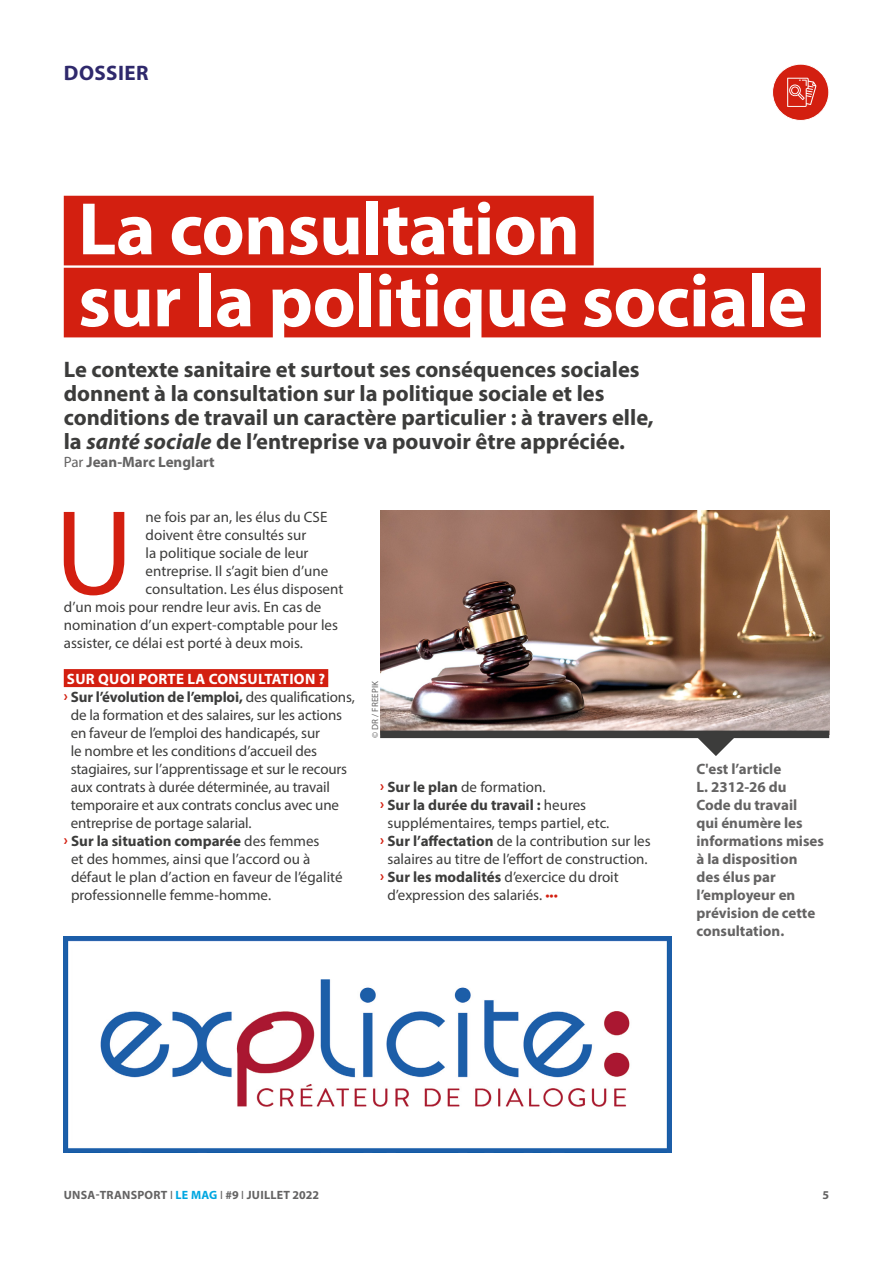
<style>
.page{position:relative;width:893px;height:1263px;background:#fff}
.page>*{position:absolute;margin:0;border:0;box-sizing:border-box;transform-origin:0 0}
.t1{font:121.8px "Myriad Pro";color:#d31f10}
.t2{font:700 75px/72px "Myriad Pro";letter-spacing:-.01em;color:#fff}
.t3{font:700 22.5px/24px "Myriad Pro";color:#3c3c3b}
.t4{font:700 21px "Myriad Pro";letter-spacing:.02em;color:#2f296c}
.t5{font:15px "Myriad Pro";color:#3c3c3b}
.t6{font:700 15px/18px "Myriad Pro";color:#646363}
.t7{font:700 15px "Myriad Pro";color:#3c3c3b}
.t8{font:700 15px "Myriad Pro";letter-spacing:.02em;color:#fff}
.t9{font:700 12px "Myriad Pro";letter-spacing:.02em;color:#646363}
.t10{font:9px "Myriad Pro";letter-spacing:.02em;color:#646363}
.s1{font-style:italic}
.s2{font-weight:400}
.s3{color:#d31f10}
.s4{font-weight:700;color:#d31f10}
.s5{font-weight:700}
.s6{color:#00a7e1}
</style>
<div class="page">
<div style="left:64px;top:196px;width:530px;height:69px;background:#d31f10"></div>
<div style="left:64px;top:268px;width:757px;height:69px;background:#d31f10"></div>
<div style="left:64px;top:669px;width:264px;height:18px;background:#d31f10"></div>
<div style="left:772px;top:64px;width:57px;height:56px;background:#d31f10;border-radius:50%"></div>
<svg style="left:787px;top:78px;width:29px;height:29px"></svg>
<div style="left:772px;top:64px;width:57px;height:57px;border:1px solid #fff;border-radius:50%"></div>
<img style="left:380px;top:511px;width:449px;height:220px">
<div style="left:380px;top:731px;width:449px;height:7px;background:#3c3c3b"></div>
<svg style="left:696px;top:738px;width:39px;height:18px"></svg>
<img style="left:64px;top:936px;width:607px;height:216px">
<h3 class="t4" style="left:64px;top:59px;width:86px">DOSSIER</h3>
<h2 class="t2" style="left:78px;top:191px;width:730px">La consultation<br>sur la politique sociale</h2>
<p class="t3" style="left:64px;top:357px;width:591px">Le contexte sanitaire et surtout ses conséquences sociales donnent à la consultation sur la politique sociale et les conditions de travail un caractère particulier : à travers elle, la <span class="s1">santé sociale</span> de l’entreprise va pouvoir être appréciée.</p>
<p class="t6" style="left:64px;top:452px;width:152px"><span class="s2">Par</span> Jean-Marc Lenglart</p>
<h1 class="t1" style="left:55px;top:478px;width:80px">U</h1>
<p class="t5" style="left:146px;top:508px;width:183px">ne fois par an, les élus du CSE</p>
<p class="t5" style="left:146px;top:526px;width:162px">doivent être consultés sur</p>
<p class="t5" style="left:146px;top:544px;width:164px">la politique sociale de leur</p>
<p class="t5" style="left:146px;top:562px;width:184px">entreprise. Il s’agit bien d’une</p>
<p class="t5" style="left:146px;top:580px;width:199px">consultation. Les élus disposent</p>
<p class="t5" style="left:64px;top:598px;width:259px">d’un mois pour rendre leur avis. En cas de</p>
<p class="t5" style="left:64px;top:616px;width:276px">nomination d’un expert-comptable pour les</p>
<p class="t5" style="left:64px;top:634px;width:241px">assister, ce délai est porté à deux mois.</p>
<p class="t8" style="left:67px;top:669px;width:260px">SUR QUOI PORTE LA CONSULTATION ?</p>
<p class="t7" style="left:64px;top:687px;width:292px"><span class="s3">›</span> Sur l’évolution de l’emploi, <span class="s2">des qualifications,</span></p>
<p class="t5" style="left:71px;top:706px;width:273px">de la formation et des salaires, sur les actions</p>
<p class="t5" style="left:71px;top:724px;width:251px">en faveur de l’emploi des handicapés, sur</p>
<p class="t5" style="left:71px;top:742px;width:248px">le nombre et les conditions d’accueil des</p>
<p class="t5" style="left:71px;top:760px;width:278px">stagiaires, sur l’apprentissage et sur le recours</p>
<p class="t5" style="left:71px;top:778px;width:261px">aux contrats à durée déterminée, au travail</p>
<p class="t5" style="left:71px;top:796px;width:270px">temporaire et aux contrats conclus avec une</p>
<p class="t5" style="left:71px;top:814px;width:182px">entreprise de portage salarial.</p>
<p class="t7" style="left:64px;top:831px;width:257px"><span class="s3">›</span> Sur la situation comparée <span class="s2">des femmes</span></p>
<p class="t5" style="left:71px;top:850px;width:241px">et des hommes, ainsi que l’accord ou à</p>
<p class="t5" style="left:71px;top:868px;width:273px">défaut le plan d’action en faveur de l’égalité</p>
<p class="t5" style="left:71px;top:886px;width:202px">professionnelle femme-homme.</p>
<p class="t10" style="left:369px;top:738px;width:59px;rotate:-90deg">© DR / FREEPIK</p>
<p class="t5" style="left:380px;top:778px;width:167px"><span class="s4">›</span> <span class="s5">Sur le plan</span> de formation.</p>
<p class="t7" style="left:380px;top:795px;width:207px"><span class="s3">›</span> Sur la durée du travail : <span class="s2">heures</span></p>
<p class="t5" style="left:387px;top:814px;width:223px">supplémentaires, temps partiel, etc.</p>
<p class="t5" style="left:380px;top:832px;width:272px"><span class="s4">›</span> <span class="s5">Sur l’affectation</span> de la contribution sur les</p>
<p class="t5" style="left:387px;top:850px;width:262px">salaires au titre de l’effort de construction.</p>
<p class="t5" style="left:380px;top:868px;width:240px"><span class="s4">›</span> <span class="s5">Sur les modalités</span> d’exercice du droit</p>
<p class="t5" style="left:387px;top:886px;width:172px">d’expression des salariés. <span class="s3">•••</span></p>
<p class="t6" style="left:696px;top:759px;width:129px">C'est l’article<br>L. 2312-26 du<br>Code du travail<br>qui énumère les informations mises à la disposition des élus par l’employeur en prévision de cette consultation.</p>
<p class="t9" style="left:64px;top:1187px;width:257px">UNSA-TRANSPORT <span class="s2">I</span> <span class="s6">LE MAG</span> <span class="s2">I</span> #9 <span class="s2">I</span> JUILLET 2022</p>
<p class="t9" style="left:822px;top:1187px;width:8px">5</p>
</div>
